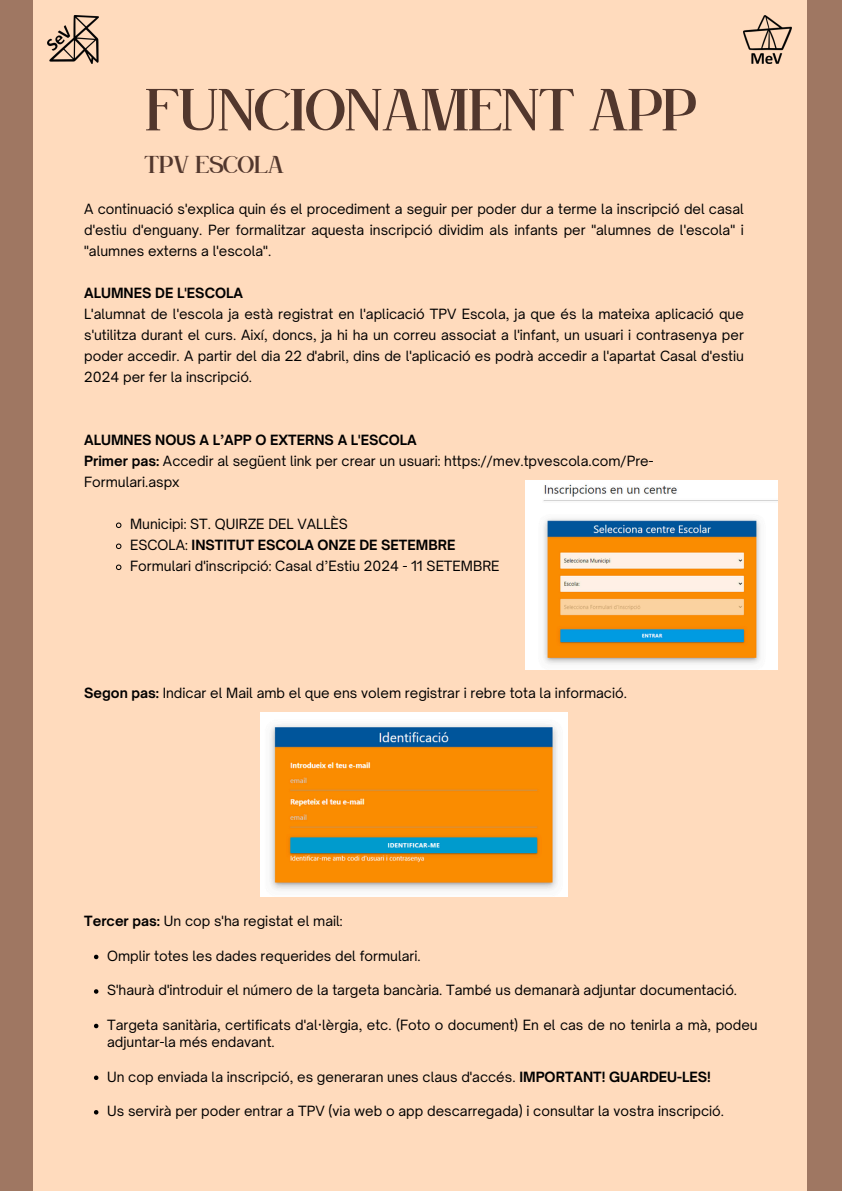
<style>
.page{position:relative;width:842px;height:1191px;background:#fff}
.page>*{position:absolute;margin:0;border:0;box-sizing:border-box;transform-origin:0 0}
.t1{font:64.6px "Grown";color:#52372d}
.t2{font:26.6px "Grown";color:#52372d}
.t3{font:13.5px/21px "Open Sauce One";color:#000}
.t4{font:700 13.5px "Open Sauce One";color:#000}
.s1{font-weight:700}
</style>
<div class="page">
<div style="left:0;top:0;width:842px;height:1190px;background:#ffdbbd"></div>
<div style="left:807px;top:0;width:35px;height:1190px;background:#9f7762"></div>
<div style="left:0;top:0;width:32px;height:1190px;background:#9f7762"></div>
<img style="left:47px;top:16px;width:51px;height:48px">
<img style="left:744px;top:16px;width:48px;height:48px">
<svg style="left:116px;top:522px;width:6px;height:6px"></svg>
<svg style="left:116px;top:543px;width:6px;height:6px"></svg>
<svg style="left:116px;top:564px;width:6px;height:6px"></svg>
<img style="left:526px;top:480px;width:251px;height:189px">
<img style="left:261px;top:712px;width:307px;height:184px">
<svg style="left:94px;top:954px;width:4px;height:5px"></svg>
<svg style="left:94px;top:989px;width:4px;height:4px"></svg>
<svg style="left:94px;top:1023px;width:4px;height:5px"></svg>
<svg style="left:94px;top:1075px;width:4px;height:4px"></svg>
<svg style="left:94px;top:1110px;width:4px;height:4px"></svg>
<h1 class="t1" style="left:146px;top:70px;width:552px">FUNCIONAMENT APP</h1>
<h2 class="t2" style="left:144px;top:148px;width:141px">TPV ESCOLA</h2>
<p class="t3" style="left:84px;top:198px;width:661px;text-align:justify">A continuació s'explica quin és el procediment a seguir per poder dur a terme la inscripció del casal d'estiu d'enguany. Per formalitzar aquesta inscripció dividim als infants per "alumnes de l'escola" i "alumnes externs a l'escola".</p>
<p class="t4" style="left:84px;top:284px;width:160px">ALUMNES DE L'ESCOLA</p>
<p class="t3" style="left:84px;top:303px;width:661px;text-align:justify">L'alumnat de l'escola ja està registrat en l'aplicació TPV Escola, ja que és la mateixa aplicació que s'utilitza durant el curs. Així, doncs, ja hi ha un correu associat a l'infant, un usuari i contrasenya per poder accedir. A partir del dia 22 d'abril, dins de l'aplicació es podrà accedir a l'apartat Casal d'estiu 2024 per fer la inscripció.</p>
<p class="t3" style="left:84px;top:429px;width:571px"><span class="s1">ALUMNES NOUS A L’APP O EXTERNS A L'ESCOLA<br>Primer pas:</span> Accedir al següent link per crear un usuari: https://mev.tpvescola.com/Pre-<br>Formulari.aspx</p>
<p class="t3" style="left:130px;top:513px;width:371px">Municipi: ST. QUIRZE DEL VALLÈS<br>ESCOLA: <span class="s1">INSTITUT ESCOLA ONZE DE SETEMBRE<br></span>Formulari d'inscripció: Casal d’Estiu 2024 - 11 SETEMBRE</p>
<p class="t3" style="left:84px;top:682px;width:544px"><span class="s1">Segon pas:</span> Indicar el Mail amb el que ens volem registrar i rebre tota la informació.</p>
<p class="t3" style="left:84px;top:910px;width:260px"><span class="s1">Tercer pas:</span> Un cop s'ha registat el mail:</p>
<p class="t3" style="left:107px;top:944px;width:315px">Omplir totes les dades requerides del formulari.</p>
<p class="t3" style="left:107px;top:979px;width:631px">S'haurà d'introduir el número de la targeta bancària. També us demanarà adjuntar documentació.</p>
<p class="t3" style="left:107px;top:1015px;width:652px;line-height:17.3px">Targeta sanitària, certificats d'al·lèrgia, etc. (Foto o document) En el cas de no tenirla a mà, podeu adjuntar-la més endavant.</p>
<p class="t3" style="left:107px;top:1065px;width:605px">Un cop enviada la inscripció, es generaran unes claus d'accés. <span class="s1">IMPORTANT! GUARDEU-LES!</span></p>
<p class="t3" style="left:107px;top:1100px;width:618px">Us servirà per poder entrar a TPV (via web o app descarregada) i consultar la vostra inscripció.</p>
</div>
